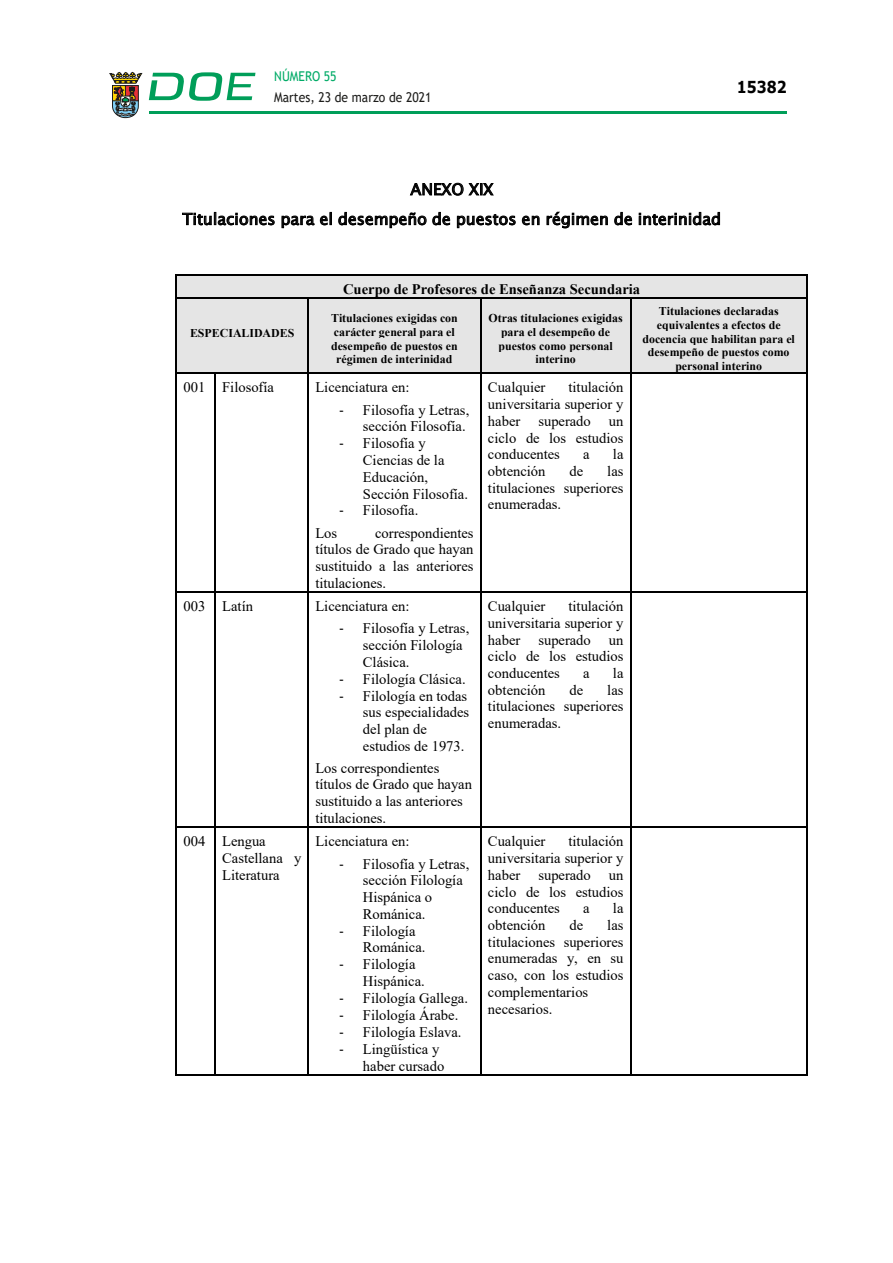
<style>
.page{position:relative;width:893px;height:1263px;background:#fff}
.page>*{position:absolute;margin:0;border:0;box-sizing:border-box;transform-origin:0 0}
.t1{font:700 16.5px "Verdana";color:#000;scale:.85 1}
.t2{font:15.9px/29.7px "Lucida Sans Unicode";color:#000;text-align:center}
.t3{font:14.55px/16.8px "Times New Roman";color:#000}
.t4{font:700 14.55px "Times New Roman";color:#000}
.t5{font:13.5px "Trebuchet MS";color:#1d1d1b;scale:.9 1}
.t6{font:13.5px "Trebuchet MS";color:#00ab67;scale:.9 1}
.t7{font:700 11.85px/13.6px "Times New Roman";color:#000;text-align:center}
.s1{font-family:"Cambria"}
</style>
<div class="page">
<hr style="left:149px;top:111px;width:638px;height:3px;background:#009e59">
<svg style="left:109px;top:72px;width:33px;height:46px"></svg>
<svg style="left:149px;top:72px;width:106px;height:29px"></svg>
<div style="left:183px;top:276px;width:617px;height:22px;background:#e5e5e5"></div>
<hr style="left:177px;top:274px;width:629px;height:2px;background:#000">
<hr style="left:806px;top:276px;width:2px;height:22px;background:#000">
<div style="left:177px;top:299px;width:131px;height:74px;background:#e5e5e5"></div>
<div style="left:308px;top:299px;width:172px;height:74px;background:#e5e5e5"></div>
<div style="left:481px;top:299px;width:149px;height:74px;background:#e5e5e5"></div>
<div style="left:631px;top:299px;width:175px;height:74px;background:#e5e5e5"></div>
<svg style="left:176px;top:274px;width:1px;height:25px"></svg>
<hr style="left:177px;top:298px;width:131px;height:1px;background:#000">
<hr style="left:309px;top:298px;width:171px;height:1px;background:#000">
<hr style="left:481px;top:298px;width:149px;height:1px;background:#000">
<hr style="left:631px;top:298px;width:175px;height:1px;background:#000">
<hr style="left:176px;top:299px;width:1px;height:74px;background:#000">
<hr style="left:308px;top:299px;width:1px;height:74px;background:#000">
<hr style="left:480px;top:299px;width:1px;height:74px;background:#000">
<hr style="left:630px;top:299px;width:1px;height:74px;background:#000">
<hr style="left:806px;top:299px;width:2px;height:74px;background:#000">
<hr style="left:177px;top:373px;width:37px;height:1px;background:#000">
<hr style="left:216px;top:373px;width:92px;height:1px;background:#000">
<hr style="left:309px;top:373px;width:171px;height:1px;background:#000">
<hr style="left:481px;top:373px;width:149px;height:1px;background:#000">
<hr style="left:631px;top:373px;width:175px;height:1px;background:#000">
<hr style="left:176px;top:374px;width:1px;height:217px;background:#000">
<hr style="left:214px;top:374px;width:2px;height:217px;background:#000">
<hr style="left:308px;top:374px;width:1px;height:217px;background:#000">
<hr style="left:480px;top:374px;width:1px;height:217px;background:#000">
<hr style="left:630px;top:374px;width:1px;height:217px;background:#000">
<hr style="left:806px;top:374px;width:2px;height:217px;background:#000">
<hr style="left:177px;top:591px;width:37px;height:2px;background:#000">
<hr style="left:216px;top:591px;width:92px;height:2px;background:#000">
<hr style="left:309px;top:591px;width:171px;height:2px;background:#000">
<hr style="left:481px;top:591px;width:149px;height:2px;background:#000">
<hr style="left:631px;top:591px;width:175px;height:2px;background:#000">
<hr style="left:176px;top:593px;width:1px;height:234px;background:#000">
<hr style="left:214px;top:593px;width:2px;height:234px;background:#000">
<hr style="left:308px;top:593px;width:1px;height:234px;background:#000">
<hr style="left:480px;top:593px;width:1px;height:234px;background:#000">
<hr style="left:630px;top:593px;width:1px;height:234px;background:#000">
<hr style="left:806px;top:593px;width:2px;height:234px;background:#000">
<hr style="left:177px;top:827px;width:37px;height:1px;background:#000">
<hr style="left:216px;top:827px;width:92px;height:1px;background:#000">
<hr style="left:309px;top:827px;width:171px;height:1px;background:#000">
<hr style="left:481px;top:827px;width:149px;height:1px;background:#000">
<hr style="left:631px;top:827px;width:175px;height:1px;background:#000">
<hr style="left:176px;top:828px;width:1px;height:246px;background:#000">
<hr style="left:177px;top:1074px;width:37px;height:1px;background:#000">
<hr style="left:214px;top:828px;width:2px;height:246px;background:#000">
<hr style="left:216px;top:1074px;width:92px;height:1px;background:#000">
<hr style="left:308px;top:828px;width:1px;height:246px;background:#000">
<hr style="left:309px;top:1074px;width:171px;height:1px;background:#000">
<hr style="left:480px;top:828px;width:1px;height:246px;background:#000">
<hr style="left:481px;top:1074px;width:149px;height:1px;background:#000">
<hr style="left:630px;top:828px;width:1px;height:246px;background:#000">
<hr style="left:631px;top:1074px;width:175px;height:1px;background:#000">
<hr style="left:806px;top:828px;width:2px;height:246px;background:#000">
<p class="t6" style="left:274px;top:67px;width:71px">NÚMERO 55</p>
<p class="t5" style="left:274px;top:88px;width:176px">Martes, 23 de marzo de 2021</p>
<p class="t1" style="left:737px;top:75px;width:60px">15382</p>
<p class="t2" style="left:182px;top:175px;width:540px">ANEXO XIX<br>Titulaciones para el desempeño de puestos en régimen de interinidad</p>
<p class="t4" style="left:343px;top:279px;width:299px">Cuerpo de Profesores de Enseñanza Secundaria</p>
<p class="t7" style="left:190px;top:326px;width:106px">ESPECIALIDADES</p>
<p class="t7" style="left:331px;top:311px;width:128px">Titulaciones exigidas con carácter general para el desempeño de puestos en régimen de interinidad</p>
<p class="t7" style="left:489px;top:311px;width:135px">Otras titulaciones exigidas para el desempeño de puestos como personal interino</p>
<p class="t7" style="left:642px;top:304px;width:154px">Titulaciones declaradas equivalentes a efectos de docencia que habilitan para el desempeño de puestos como personal interino</p>
<p class="t3" style="left:183px;top:379px;width:92px">001 Filosofía</p>
<p class="t3" style="left:315px;top:379px;width:96px">Licenciatura en:</p>
<p class="t3" style="left:339px;top:401px;width:132px;text-align:right"><span class="s1">-</span> Filosofía y Letras, sección Filosofía.</p>
<p class="t3" style="left:363px;top:434px;width:107px;text-indent:-24px"><span class="s1">-</span> Filosofía y<br>Ciencias de la<br>Educación,<br>Sección Filosofía.</p>
<p class="t3" style="left:339px;top:502px;width:81px"><span class="s1">-</span> Filosofía.</p>
<p class="t3" style="left:315px;top:524px;width:23px">Los</p>
<p class="t3" style="left:315px;top:524px;width:160px;text-align:justify;text-indent:60px">correspondientes títulos de Grado que hayan sustituido a las anteriores titulaciones.</p>
<p class="t3" style="left:183px;top:597px;width:71px">003 Latín</p>
<p class="t3" style="left:315px;top:597px;width:96px">Licenciatura en:</p>
<p class="t3" style="left:363px;top:620px;width:108px;text-indent:-24px"><span class="s1">-</span> Filosofía y Letras, sección Filología<br>Clásica.</p>
<p class="t3" style="left:339px;top:670px;width:128px"><span class="s1">-</span> Filología Clásica.</p>
<p class="t3" style="left:363px;top:687px;width:108px;text-indent:-24px"><span class="s1">-</span> Filología en todas sus especialidades del plan de estudios de 1973.</p>
<p class="t3" style="left:315px;top:759px;width:158px">Los correspondientes títulos de Grado que hayan sustituido a las anteriores titulaciones.</p>
<p class="t3" style="left:222px;top:833px;width:81px;text-indent:-39px">004 Lengua<br>Castellana y<br>Literatura</p>
<p class="t3" style="left:315px;top:833px;width:96px">Licenciatura en:</p>
<p class="t3" style="left:363px;top:855px;width:108px;text-indent:-24px"><span class="s1">-</span> Filosofía y Letras, sección Filología<br>Hispánica o<br>Románica.</p>
<p class="t3" style="left:363px;top:922px;width:64px;text-indent:-24px"><span class="s1">-</span> Filología<br>Románica.</p>
<p class="t3" style="left:363px;top:956px;width:63px;text-indent:-24px"><span class="s1">-</span> Filología<br>Hispánica.</p>
<p class="t3" style="left:339px;top:989px;width:130px"><span class="s1">-</span> Filología Gallega.</p>
<p class="t3" style="left:339px;top:1006px;width:121px"><span class="s1">-</span> Filología Árabe.</p>
<p class="t3" style="left:339px;top:1023px;width:124px"><span class="s1">-</span> Filología Eslava.</p>
<p class="t3" style="left:363px;top:1040px;width:83px;text-indent:-24px"><span class="s1">-</span> Lingüística y haber cursado</p>
<p class="t3" style="left:488px;top:379px;width:137px;text-align:justify;text-indent:81px">titulación universitaria superior y haber superado un ciclo de los estudios conducentes</p>
<p class="t3" style="left:488px;top:379px;width:59px">Cualquier</p>
<p class="t3" style="left:583px;top:446px;width:8px">a</p>
<p class="t3" style="left:613px;top:446px;width:12px">la</p>
<p class="t3" style="left:488px;top:462px;width:137px;text-align:justify;text-indent:119px">las titulaciones superiores enumeradas.</p>
<p class="t3" style="left:488px;top:462px;width:59px">obtención</p>
<p class="t3" style="left:569px;top:462px;width:15px">de</p>
<p class="t3" style="left:488px;top:597px;width:137px;text-align:justify;text-indent:81px">titulación universitaria superior y haber superado un ciclo de los estudios conducentes</p>
<p class="t3" style="left:488px;top:597px;width:59px">Cualquier</p>
<p class="t3" style="left:583px;top:664px;width:8px">a</p>
<p class="t3" style="left:613px;top:664px;width:12px">la</p>
<p class="t3" style="left:488px;top:681px;width:137px;text-align:justify;text-indent:119px">las titulaciones superiores enumeradas.</p>
<p class="t3" style="left:488px;top:681px;width:59px">obtención</p>
<p class="t3" style="left:569px;top:681px;width:15px">de</p>
<p class="t3" style="left:488px;top:833px;width:137px;text-align:justify;text-indent:81px">titulación universitaria superior y haber superado un ciclo de los estudios conducentes</p>
<p class="t3" style="left:488px;top:833px;width:59px">Cualquier</p>
<p class="t3" style="left:583px;top:899px;width:8px">a</p>
<p class="t3" style="left:613px;top:899px;width:12px">la</p>
<p class="t3" style="left:488px;top:916px;width:137px;text-indent:119px">las titulaciones superiores enumeradas y, en su caso, con los estudios complementarios necesarios.</p>
<p class="t3" style="left:488px;top:916px;width:59px">obtención</p>
<p class="t3" style="left:569px;top:916px;width:15px">de</p>
</div>
